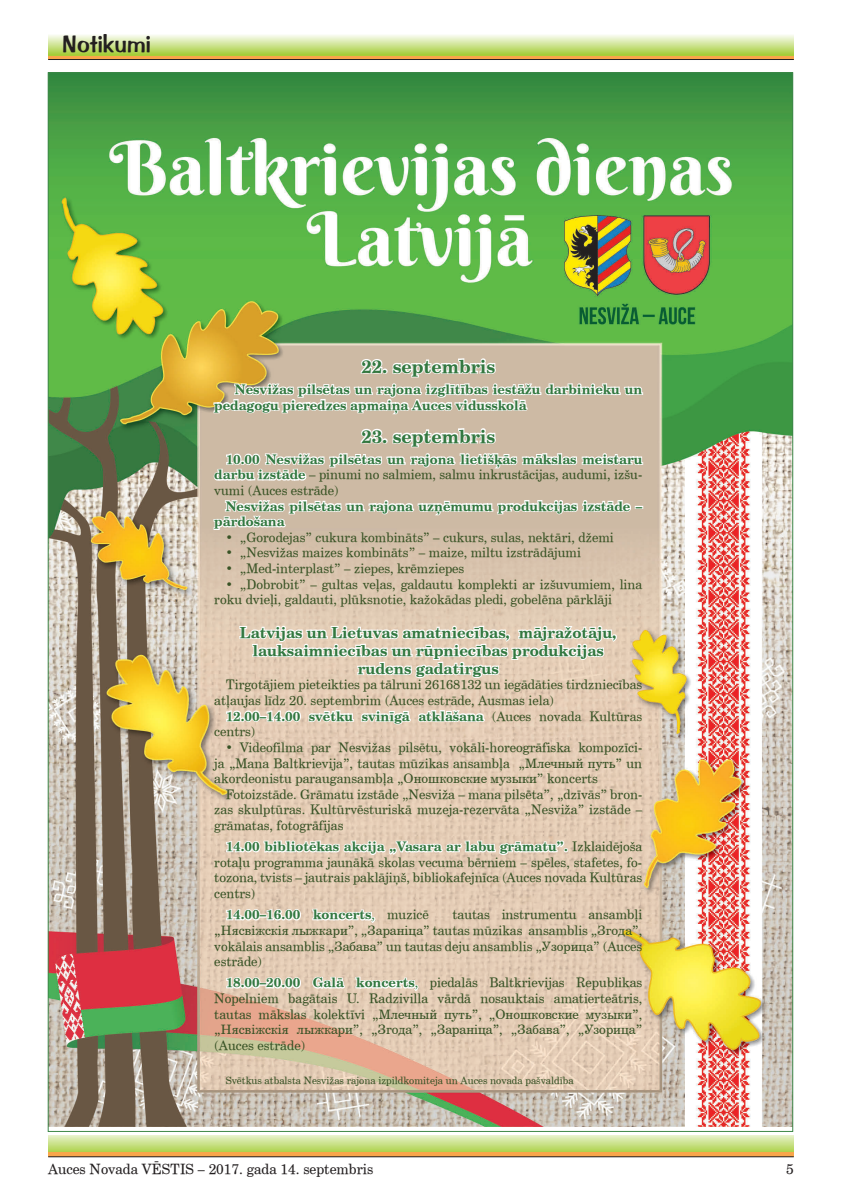
<style>
.page{position:relative;width:842px;height:1191px;background:#fff}
.page>*{position:absolute;margin:0;border:0;box-sizing:border-box;transform-origin:0 0}
.t1{font:24px "Impress TL";color:#231f20}
.t2{font:700 18px "Century Schoolbook TL";color:#337840}
.t3{font:700 15px/18px "Century Schoolbook TL";color:#337840;text-align:center}
.t4{font:14px "Century Schoolbook TL";color:#231f20}
.t5{font:13px/15.6px "Century Schoolbook TL";color:#375225;text-align:justify}
.t6{font:13px/15.6px "Century Schoolbook TL";color:#395325}
.t7{font:700 13px/15.6px "Century Schoolbook TL";color:#337840}
.t8{font:13px "Century Schlbk Cyrillic BT";color:#375225}
.t9{font:10px "Century Schoolbook TL";color:#375225}
.s1{font-weight:700;color:#337840}
.s2{font-weight:400;color:#395325}
.s3{font-family:"Century Schlbk Cyrillic BT"}
.s4{font-weight:400}
.s5{font-weight:400;color:#375225}
.s6{color:#337840}
.s7{font-family:"Century Schoolbook TL"}
</style>
<div class="page">
<svg style="left:48px;top:1135px;width:746px;height:17px"></svg>
<hr style="left:48px;top:1152px;width:746px;height:4px;background:#f9a64a">
<hr style="left:48px;top:1156px;width:746px;height:1px;background:#231f20">
<svg style="left:48px;top:55px;width:746px;height:4px;fill:#f9a64a"></svg>
<svg style="left:48px;top:35px;width:746px;height:20px"></svg>
<hr style="left:48px;top:59px;width:746px;height:1px;background:#231f20">
<img style="left:50px;top:75px;width:741px;height:1051px">
<svg style="left:212px;top:357px;width:432px;height:58px"></svg>
<svg style="left:212px;top:426px;width:432px;height:58px"></svg>
<svg style="left:212px;top:498px;width:431px;height:33px"></svg>
<svg style="left:238px;top:624px;width:380px;height:55px"></svg>
<svg style="left:225px;top:708px;width:261px;height:17px"></svg>
<svg style="left:225px;top:839px;width:345px;height:17px"></svg>
<svg style="left:225px;top:907px;width:77px;height:15px"></svg>
<svg style="left:311px;top:907px;width:65px;height:17px"></svg>
<svg style="left:225px;top:975px;width:77px;height:15px"></svg>
<svg style="left:311px;top:975px;width:36px;height:15px"></svg>
<svg style="left:354px;top:975px;width:65px;height:17px"></svg>
<h1 class="t1" style="left:62px;top:29px;width:90px">Notikumi</h1>
<h2 class="t2" style="left:361px;top:354px;width:135px">22. septembris</h2>
<p class="t7" style="left:214px;top:381px;width:429px;text-indent:21px">Nesvižas pilsētas un rajona izglītības iestāžu darbinieku un pedagogu pieredzes apmaiņa Auces vidusskolā</p>
<h2 class="t2" style="left:361px;top:424px;width:135px">23. septembris</h2>
<p class="t6" style="left:214px;top:451px;width:429px;text-align:justify;text-indent:11px"><span class="s1">10.00 Nesvižas pilsētas un rajona lietišķās mākslas meistaru darbu izstāde</span> – pinumi no salmiem, salmu inkrustācijas, audumi, izšu&shy;vumi (Auces estrāde)</p>
<p class="t7" style="left:214px;top:498px;width:429px;text-indent:11px">Nesvižas pilsētas un rajona uzņēmumu produkcijas izstāde – pārdošana</p>
<p class="t6" style="left:226px;top:529px;width:390px">• „Gorodejas” cukura kombināts” – cukurs, sulas, nektāri, džemi</p>
<p class="t6" style="left:226px;top:545px;width:357px">• „Nesvižas maizes kombināts” – maize, miltu izstrādājumi</p>
<p class="t6" style="left:226px;top:560px;width:240px">• „Med-interplast” – ziepes, krēmziepes</p>
<p class="t6" style="left:214px;top:576px;width:429px;text-indent:11px">• „Dobrobit” – gultas veļas, galdautu komplekti ar izšuvumiem, lina roku dvieļi, galdauti, plūksnotie, kažokādas pledi, gobelēna pārklāji</p>
<p class="t3" style="left:240px;top:623px;width:378px">Latvijas un Lietuvas amatniecības, mājražotāju, lauksaimniecības un rūpniecības produkcijas rudens gadatirgus</p>
<p class="t6" style="left:214px;top:677px;width:429px;text-indent:11px">Tirgotājiem pieteikties pa tālruni 26168132 un iegādāties tirdzniecības atļaujas līdz 20. septembrim (Auces estrāde, Ausmas iela)</p>
<p class="t7" style="left:214px;top:708px;width:429px;text-indent:11px">12.00–14.00 svētku svinīgā atklāšana <span class="s2">(Auces novada Kultūras centrs)</span></p>
<p class="t5" style="left:214px;top:739px;width:429px;text-indent:11px">• Videofilma par Nesvižas pilsētu, vokāli-horeogrāfiska kompozīci&shy;ja „Mana Baltkrievija”, tautas mūzikas ansambļa „<span class="s3">Млечный путь</span>” un akordeonistu paraugansambļa „<span class="s3">Оношковские музыки</span>” koncerts</p>
<p class="t5" style="left:214px;top:786px;width:429px;text-indent:11px">Fotoizstāde. Grāmatu izstāde „Nesviža – mana pilsēta”, „dzīvās” bron&shy;zas skulptūras. Kultūrvēsturiskā muzeja-rezervāta „Nesviža” izstāde – grāmatas, fotogrāfijas</p>
<p class="t5" style="left:214px;top:838px;width:429px;text-indent:11px"><span class="s1">14.00 bibliotēkas akcija „Vasara ar labu grāmatu”.</span> Izklaidējoša rotaļu programma jaunākā skolas vecuma bērniem – spēles, stafetes, fo&shy;tozona, tvists – jautrais paklājiņš, bibliokafejnīca (Auces novada Kultūras centrs)</p>
<p class="t7" style="left:226px;top:906px;width:205px">14.00–16.00 koncerts<span class="s4">,</span> <span class="s5">muzicē</span></p>
<p class="t5" style="left:214px;top:906px;width:429px;text-indent:238px">tautas instrumentu ansambļi „<span class="s3">Нясвіжскія лыжкари</span>”, „<span class="s3">Зараніца</span>” tautas mūzikas ansamblis „<span class="s3">Згода</span>”, vokālais ansamblis „<span class="s3">Забава</span>” un tautas deju ansamblis „<span class="s3">Узорица</span>” (Auces estrāde)</p>
<p class="t5" style="left:214px;top:974px;width:429px;text-indent:11px"><span class="s1">18.00–20.00 Galā koncerts</span><span class="s6">,</span> piedalās Baltkrievijas Republikas Nopelniem bagātais U. Radzivilla vārdā nosauktais amatierteātris, tautas mākslas kolektīvi „<span class="s3">Млечный путь</span>”, „<span class="s3">Оношковские музыки</span>”,</p>
<p class="t8" style="left:214px;top:1021px;width:429px"><span class="s7">„</span>Нясвіжскія лыжкари<span class="s7">”, „</span>Згода<span class="s7">”, „</span>Зараніца<span class="s7">”, „</span>Забава<span class="s7">”, „</span>Узорица<span class="s7">”</span></p>
<p class="t5" style="left:214px;top:1037px;width:92px">(Auces estrāde)</p>
<p class="t9" style="left:226px;top:1074px;width:349px">Svētkus atbalsta Nesvižas rajona izpildkomiteja un Auces novada pašvaldība</p>
<p class="t4" style="left:48px;top:1160px;width:327px">Auces Novada VĒSTIS – 2017. gada 14. septembris</p>
<p class="t4" style="left:786px;top:1160px;width:9px">5</p>
</div>
